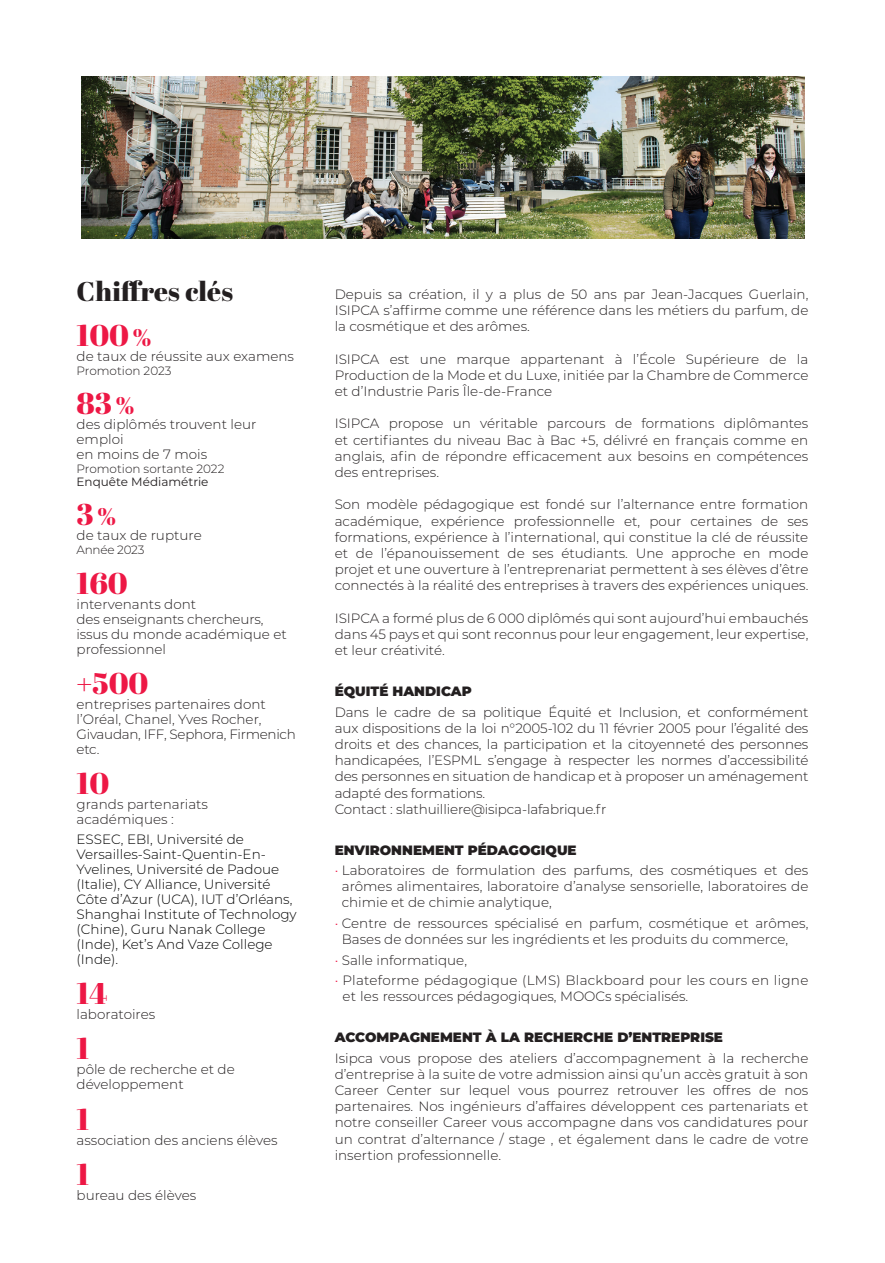
<style>
.page{position:relative;width:885px;height:1263px;background:#fff}
.page>*{position:absolute;margin:0;border:0;box-sizing:border-box;transform-origin:0 0}
.t1{font:30px "Abril Fatface";color:#ed1845}
.t2{font:27px "Abril Fatface";letter-spacing:.01em;color:#231f20}
.t3{font:300 13.5px/16.2px "Montserrat";color:#231f20}
.t4{font:300 13.5px/15px "Montserrat";color:#000}
.t5{font:300 13.5px/20.4px "Montserrat";letter-spacing:.02em;color:#231f20}
.t6{font:900 13.5px "Montserrat";color:#231f20}
.t7{font:300 12px "Montserrat";color:#231f20}
.t8{font:12px "Montserrat";color:#231f20}
.t9{font:300 12px "Montserrat";letter-spacing:-.02em;color:#231f20}
.s1{font-size:24px}
.s2{font-weight:900}
.s3{font-family:"DIN Pro";font-weight:400;color:#ed1845}
</style>
<div class="page">
<img style="left:81px;top:77px;width:723px;height:161px">
<h2 class="t2" style="left:77px;top:272px;width:158px">Chiffres clés</h2>
<h1 class="t1" style="left:77px;top:315px;width:76px">100 <span class="s1">%</span></h1>
<p class="t3" style="left:77px;top:348px;width:219px">de taux de réussite aux examens</p>
<p class="t7" style="left:77px;top:362px;width:97px">Promotion 2023</p>
<h1 class="t1" style="left:77px;top:382px;width:59px">83<span class="s1">%</span></h1>
<p class="t3" style="left:77px;top:416px;width:181px;line-height:15px">des diplômés trouvent leur emploi<br>en moins de 7 mois</p>
<p class="t7" style="left:77px;top:460px;width:149px">Promotion sortante 2022</p>
<p class="t8" style="left:77px;top:473px;width:133px">Enquête Médiamétrie</p>
<h1 class="t1" style="left:77px;top:493px;width:41px">3<span class="s1">%</span></h1>
<p class="t3" style="left:77px;top:527px;width:127px">de taux de rupture</p>
<p class="t9" style="left:77px;top:541px;width:69px">Année 2023</p>
<h1 class="t1" style="left:77px;top:562px;width:53px">160</h1>
<p class="t3" style="left:77px;top:596px;width:212px;line-height:15px">intervenants dont<br>des enseignants chercheurs, issus du monde académique et professionnel</p>
<h1 class="t1" style="left:77px;top:662px;width:73px">+500</h1>
<p class="t3" style="left:77px;top:696px;width:221px;line-height:15px">entreprises partenaires dont l’Oréal, Chanel, Yves Rocher,<br>Givaudan, IFF, Sephora, Firmenich etc.</p>
<h1 class="t1" style="left:77px;top:763px;width:34px">10</h1>
<p class="t3" style="left:77px;top:797px;width:133px;line-height:15px">grands partenariats académiques :</p>
<p class="t4" style="left:77px;top:831px;width:222px">ESSEC, EBI, Université de<br>Versailles-Saint-Quentin-En-<br>Yvelines, Université de Padoue (Italie), CY Alliance, Université<br>Côte d’Azur (UCA), IUT d’Orléans,<br>Shanghai Institute of Technology (Chine), Guru Nanak College (Inde), Ket’s And Vaze College (Inde).</p>
<h1 class="t1" style="left:77px;top:972px;width:32px">14</h1>
<p class="t3" style="left:77px;top:1006px;width:80px">laboratoires</p>
<h1 class="t1" style="left:77px;top:1027px;width:14px">1</h1>
<p class="t3" style="left:77px;top:1061px;width:160px;line-height:15px">pôle de recherche et de développement</p>
<h1 class="t1" style="left:77px;top:1098px;width:14px">1</h1>
<p class="t3" style="left:77px;top:1131px;width:202px">association des anciens élèves</p>
<h1 class="t1" style="left:77px;top:1153px;width:14px">1</h1>
<p class="t3" style="left:77px;top:1186px;width:121px">bureau des élèves</p>
<p class="t3" style="left:334px;top:285px;width:475px;text-align:justify">Depuis sa création, il y a plus de 50 ans par Jean-Jacques Guerlain, ISIPCA s’affirme comme une référence dans les métiers du parfum, de la cosmétique et des arômes.</p>
<p class="t3" style="left:334px;top:350px;width:475px;text-align:justify">ISIPCA est une marque appartenant à l’École Supérieure de la Production de la Mode et du Luxe, initiée par la Chambre de Commerce et d’Industrie Paris Île-de-France</p>
<p class="t3" style="left:334px;top:415px;width:475px;text-align:justify">ISIPCA propose un véritable parcours de formations diplômantes et certifiantes du niveau Bac à Bac +5, délivré en français comme en anglais, afin de répondre efficacement aux besoins en compétences des entreprises.</p>
<p class="t3" style="left:334px;top:496px;width:475px;text-align:justify">Son modèle pédagogique est fondé sur l’alternance entre formation académique, expérience professionnelle et, pour certaines de ses formations, expérience à l’international, qui constitue la clé de réussite et de l’épanouissement de ses étudiants. Une approche en mode projet et une ouverture à l’entreprenariat permettent à ses élèves d’être connectés à la réalité des entreprises à travers des expériences uniques.</p>
<p class="t3" style="left:334px;top:609px;width:475px;text-align:justify">ISIPCA a formé plus de 6 000 diplômés qui sont aujourd’hui embauchés dans 45 pays et qui sont reconnus pour leur engagement, leur expertise, et leur créativité.</p>
<p class="t6" style="left:334px;top:682px;width:139px">ÉQUITÉ HANDICAP</p>
<p class="t3" style="left:334px;top:703px;width:475px">Dans le cadre de sa politique Équité et Inclusion, et conformément aux dispositions de la loi n°2005-102 du 11 février 2005 pour l’égalité des droits et des chances, la participation et la citoyenneté des personnes handicapées, l’ESPML s’engage à respecter les normes d’accessibilité des personnes en situation de handicap et à proposer un aménagement adapté des formations.<br>Contact : slathuilliere@isipca-lafabrique.fr</p>
<p class="t3" style="left:334px;top:839px;width:475px;line-height:20.4px"><span class="s2">ENVIRONNEMENT PÉDAGOGIQUE<br></span><span class="s3">⋅</span> Laboratoires de formulation des parfums, des cosmétiques et des</p>
<p class="t3" style="left:342px;top:878px;width:468px">arômes alimentaires, laboratoire d’analyse sensorielle, laboratoires de chimie et de chimie analytique,</p>
<p class="t3" style="left:342px;top:915px;width:468px;text-indent:-7px"><span class="s3">⋅</span> Centre de ressources spécialisé en parfum, cosmétique et arômes,<br>Bases de données sur les ingrédients et les produits du commerce,</p>
<p class="t5" style="left:334px;top:949px;width:475px"><span class="s3">⋅</span> Salle informatique,<br><span class="s3">⋅</span> Plateforme pédagogique (LMS) Blackboard pour les cours en ligne</p>
<p class="t3" style="left:342px;top:988px;width:347px">et les ressources pédagogiques, MOOCs spécialisés.</p>
<p class="t6" style="left:334px;top:1028px;width:390px">ACCOMPAGNEMENT À LA RECHERCHE D’ENTREPRISE</p>
<p class="t3" style="left:334px;top:1049px;width:475px;text-align:justify">Isipca vous propose des ateliers d’accompagnement à la recherche d’entreprise à la suite de votre admission ainsi qu’un accès gratuit à son Career Center sur lequel vous pourrez retrouver les offres de nos partenaires. Nos ingénieurs d’affaires développent ces partenariats et notre conseiller Career vous accompagne dans vos candidatures pour un contrat d’alternance / stage , et également dans le cadre de votre insertion professionnelle.</p>
</div>
